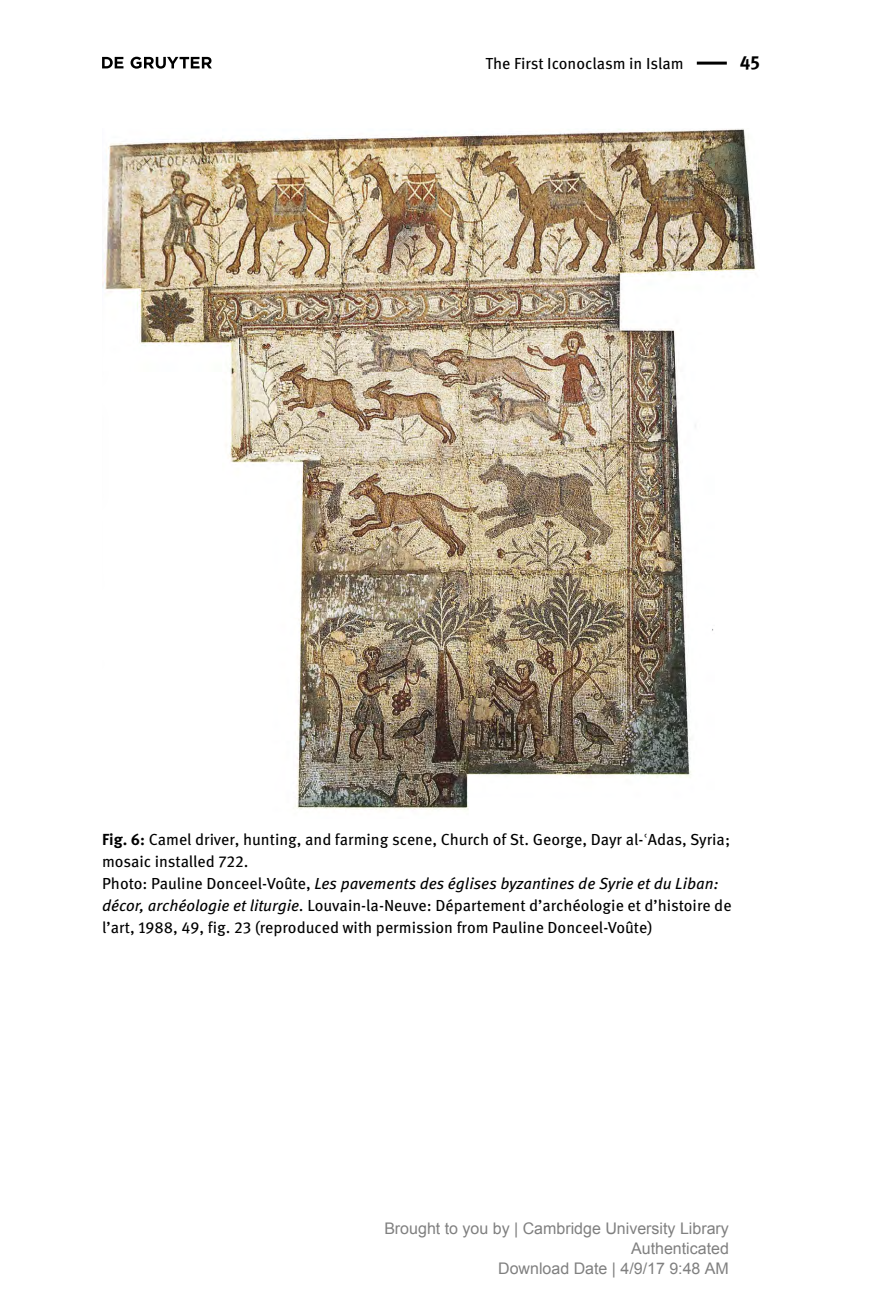
<style>
.page{position:relative;width:879px;height:1304px;background:#fff}
.page>*{position:absolute;margin:0;border:0;box-sizing:border-box;transform-origin:0 0}
.t1{font:700 19px "DG Meta Science";color:#000}
.caption_figure{font:16px/22px "DG Meta Science";color:#000}
.t2{font:16px/20px "Arial";color:#808080;text-align:right}
.s1{font-weight:700}
.s2{font-style:italic}
</style>
<div class="page">
<svg style="left:102px;top:57px;width:110px;height:12px"></svg>
<hr style="left:697px;top:62px;width:30px;height:3px;background:#000">
<img style="left:102px;top:128px;width:654px;height:682px">
<p class="caption_figure" style="left:485px;top:52px;width:200px">The First Iconoclasm in Islam</p>
<p class="t1" style="left:740px;top:47px;width:22px">45</p>
<p class="caption_figure" style="left:102px;top:828px;width:631px"><span class="s1">Fig. 6:</span> Camel driver, hunting, and farming scene, Church of St. George, Dayr al-ʿAdas, Syria; mosaic installed 722.<br>Photo: Pauline Donceel-Voûte, <span class="s2">Les pavements des églises byzantines de Syrie et du Liban: décor, archéologie et liturgie.</span> Louvain-la-Neuve: Département d’archéologie et d’histoire de l’art, 1988, 49, fig. 23 (reproduced with permission from Pauline Donceel-Voûte)</p>
<p class="t2" style="left:384px;top:1220px;width:346px">Brought to you by | Cambridge University Library<br>Authenticated<br>Download Date | 4/9/17 9:48 AM</p>
</div>
